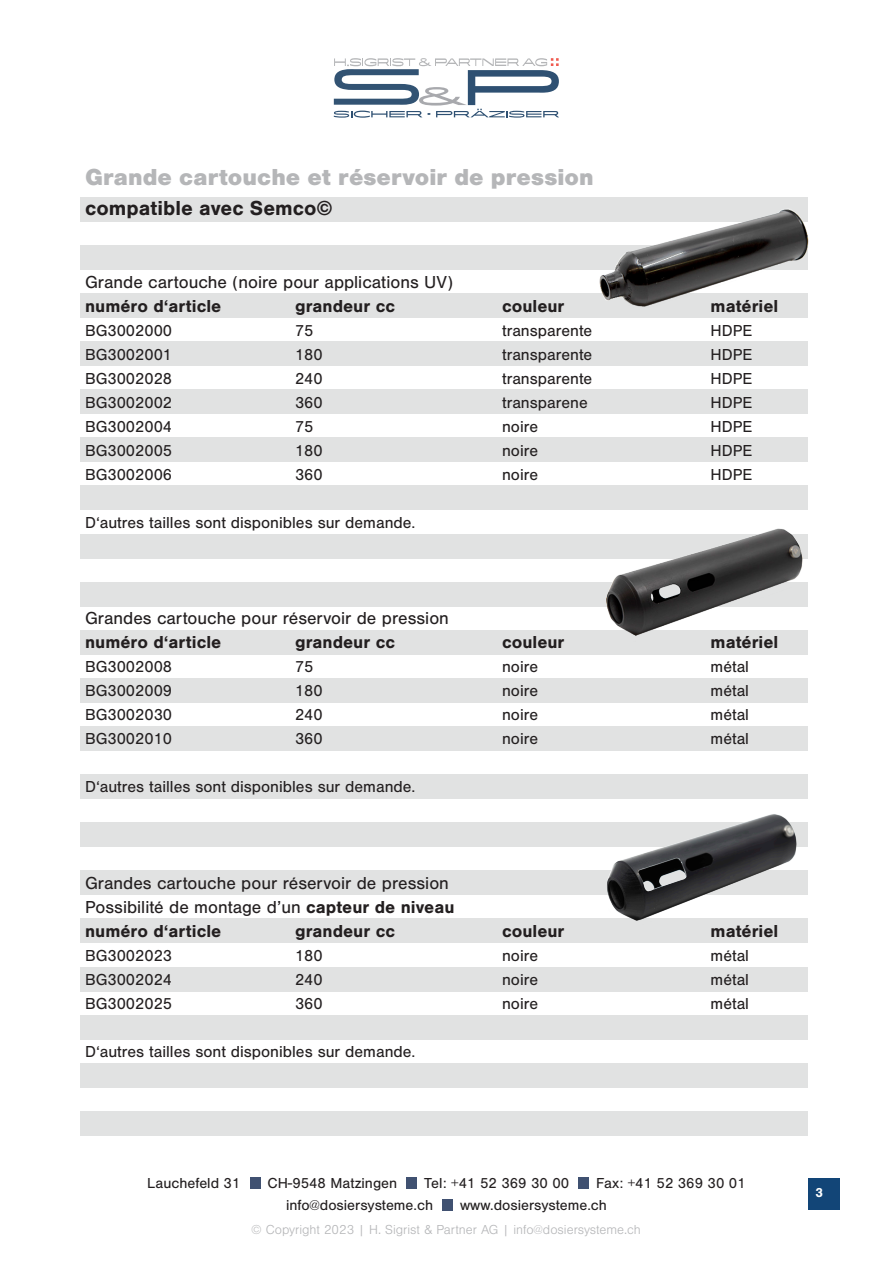
<style>
.page{position:relative;width:893px;height:1263px;background:#fff}
.page>*{position:absolute;margin:0;border:0;box-sizing:border-box;transform-origin:0 0}
.Titel_hell{font:900 24px "Nimbus San";color:#b5b6b8}
.Titel_hell-2{font:700 21px "Nimbus San";color:#231f20}
.t1{font:18px "Nimbus San";color:#231f20}
.t2{font:700 18px "Nimbus San";color:#231f20}
.t3{font:16.5px "Nimbus San";color:#231f20}
.t4{font:15px "Nimbus San";color:#231f20}
.t5{font:300 13.5px "Nimbus San";color:#b5b6b8}
.t6{font:700 13.5px "Nimbus San";color:#fff}
.s1{font-weight:700}
</style>
<div class="page">
<div style="left:808px;top:1178px;width:31px;height:31px;background:#124577"></div>
<div style="left:250px;top:1178px;width:10px;height:11px;background:#405171"></div>
<div style="left:406px;top:1178px;width:11px;height:11px;background:#405171"></div>
<div style="left:442px;top:1199px;width:11px;height:11px;background:#405171"></div>
<div style="left:578px;top:1178px;width:10px;height:11px;background:#405171"></div>
<svg style="left:334px;top:58px;width:225px;height:60px"></svg>
<div style="left:81px;top:293px;width:727px;height:24px;background:#e1e2e2"></div>
<div style="left:81px;top:197px;width:727px;height:24px;background:#e1e2e2"></div>
<div style="left:81px;top:341px;width:727px;height:25px;background:#e1e2e2"></div>
<div style="left:81px;top:245px;width:727px;height:24px;background:#e1e2e2"></div>
<div style="left:81px;top:390px;width:727px;height:24px;background:#e1e2e2"></div>
<div style="left:81px;top:438px;width:727px;height:24px;background:#e1e2e2"></div>
<div style="left:81px;top:486px;width:727px;height:24px;background:#e1e2e2"></div>
<div style="left:81px;top:534px;width:727px;height:24px;background:#e1e2e2"></div>
<div style="left:81px;top:582px;width:727px;height:24px;background:#e1e2e2"></div>
<div style="left:81px;top:630px;width:727px;height:24px;background:#e1e2e2"></div>
<div style="left:81px;top:678px;width:727px;height:24px;background:#e1e2e2"></div>
<div style="left:81px;top:726px;width:727px;height:24px;background:#e1e2e2"></div>
<div style="left:81px;top:774px;width:727px;height:25px;background:#e1e2e2"></div>
<div style="left:81px;top:823px;width:727px;height:24px;background:#e1e2e2"></div>
<div style="left:81px;top:871px;width:727px;height:24px;background:#e1e2e2"></div>
<div style="left:81px;top:919px;width:727px;height:24px;background:#e1e2e2"></div>
<div style="left:81px;top:967px;width:727px;height:24px;background:#e1e2e2"></div>
<div style="left:81px;top:1015px;width:727px;height:24px;background:#e1e2e2"></div>
<div style="left:81px;top:1063px;width:727px;height:24px;background:#e1e2e2"></div>
<div style="left:81px;top:1111px;width:727px;height:24px;background:#e1e2e2"></div>
<img style="left:593px;top:209px;width:216px;height:98px">
<img style="left:598px;top:528px;width:210px;height:108px">
<img style="left:598px;top:814px;width:210px;height:107px">
<p class="Titel_hell" style="left:85px;top:163px;width:510px">Grande cartouche et réservoir de pression</p>
<p class="Titel_hell-2" style="left:85px;top:196px;width:249px">compatible avec Semco©</p>
<p class="t1" style="left:85px;top:273px;width:369px">Grande cartouche (noire pour applications UV)</p>
<p class="t2" style="left:85px;top:296px;width:138px">numéro d‘article</p>
<p class="t2" style="left:295px;top:296px;width:101px">grandeur cc</p>
<p class="t2" style="left:502px;top:296px;width:64px">couleur</p>
<p class="t2" style="left:711px;top:296px;width:69px">matériel</p>
<p class="t3" style="left:85px;top:322px;width:89px">BG3002000</p>
<p class="t3" style="left:295px;top:322px;width:20px">75</p>
<p class="t3" style="left:502px;top:322px;width:92px">transparente</p>
<p class="t3" style="left:711px;top:322px;width:43px">HDPE</p>
<p class="t3" style="left:85px;top:346px;width:89px">BG3002001</p>
<p class="t3" style="left:295px;top:346px;width:29px">180</p>
<p class="t3" style="left:502px;top:346px;width:92px">transparente</p>
<p class="t3" style="left:711px;top:346px;width:43px">HDPE</p>
<p class="t3" style="left:85px;top:370px;width:89px">BG3002028</p>
<p class="t3" style="left:295px;top:370px;width:29px">240</p>
<p class="t3" style="left:502px;top:370px;width:92px">transparente</p>
<p class="t3" style="left:711px;top:370px;width:43px">HDPE</p>
<p class="t3" style="left:85px;top:394px;width:89px">BG3002002</p>
<p class="t3" style="left:295px;top:394px;width:29px">360</p>
<p class="t3" style="left:502px;top:394px;width:87px">transparene</p>
<p class="t3" style="left:711px;top:394px;width:43px">HDPE</p>
<p class="t3" style="left:85px;top:418px;width:89px">BG3002004</p>
<p class="t3" style="left:295px;top:418px;width:20px">75</p>
<p class="t3" style="left:502px;top:418px;width:38px">noire</p>
<p class="t3" style="left:711px;top:418px;width:43px">HDPE</p>
<p class="t3" style="left:85px;top:442px;width:89px">BG3002005</p>
<p class="t3" style="left:295px;top:442px;width:29px">180</p>
<p class="t3" style="left:502px;top:442px;width:38px">noire</p>
<p class="t3" style="left:711px;top:442px;width:43px">HDPE</p>
<p class="t3" style="left:85px;top:466px;width:89px">BG3002006</p>
<p class="t3" style="left:295px;top:466px;width:29px">360</p>
<p class="t3" style="left:502px;top:466px;width:38px">noire</p>
<p class="t3" style="left:711px;top:466px;width:43px">HDPE</p>
<p class="t3" style="left:85px;top:514px;width:332px">D‘autres tailles sont disponibles sur demande.</p>
<p class="t1" style="left:85px;top:609px;width:365px">Grandes cartouche pour réservoir de pression</p>
<p class="t2" style="left:85px;top:632px;width:138px">numéro d‘article</p>
<p class="t2" style="left:295px;top:632px;width:101px">grandeur cc</p>
<p class="t2" style="left:502px;top:632px;width:64px">couleur</p>
<p class="t2" style="left:711px;top:632px;width:69px">matériel</p>
<p class="t3" style="left:85px;top:658px;width:89px">BG3002008</p>
<p class="t3" style="left:295px;top:658px;width:20px">75</p>
<p class="t3" style="left:502px;top:658px;width:38px">noire</p>
<p class="t3" style="left:711px;top:658px;width:40px">métal</p>
<p class="t3" style="left:85px;top:682px;width:89px">BG3002009</p>
<p class="t3" style="left:295px;top:682px;width:29px">180</p>
<p class="t3" style="left:502px;top:682px;width:38px">noire</p>
<p class="t3" style="left:711px;top:682px;width:40px">métal</p>
<p class="t3" style="left:85px;top:706px;width:89px">BG3002030</p>
<p class="t3" style="left:295px;top:706px;width:29px">240</p>
<p class="t3" style="left:502px;top:706px;width:38px">noire</p>
<p class="t3" style="left:711px;top:706px;width:40px">métal</p>
<p class="t3" style="left:85px;top:730px;width:89px">BG3002010</p>
<p class="t3" style="left:295px;top:730px;width:29px">360</p>
<p class="t3" style="left:502px;top:730px;width:38px">noire</p>
<p class="t3" style="left:711px;top:730px;width:40px">métal</p>
<p class="t3" style="left:85px;top:778px;width:332px">D‘autres tailles sont disponibles sur demande.</p>
<p class="t1" style="left:85px;top:873px;width:365px">Grandes cartouche pour réservoir de pression</p>
<p class="t1" style="left:85px;top:897px;width:371px">Possibilité de montage d’un <span class="s1">capteur de niveau</span></p>
<p class="t2" style="left:85px;top:920px;width:138px">numéro d‘article</p>
<p class="t2" style="left:295px;top:920px;width:101px">grandeur cc</p>
<p class="t2" style="left:502px;top:920px;width:64px">couleur</p>
<p class="t2" style="left:711px;top:920px;width:69px">matériel</p>
<p class="t3" style="left:85px;top:946px;width:89px">BG3002023</p>
<p class="t3" style="left:295px;top:946px;width:29px">180</p>
<p class="t3" style="left:502px;top:946px;width:38px">noire</p>
<p class="t3" style="left:711px;top:946px;width:40px">métal</p>
<p class="t3" style="left:85px;top:970px;width:89px">BG3002024</p>
<p class="t3" style="left:295px;top:970px;width:29px">240</p>
<p class="t3" style="left:502px;top:970px;width:38px">noire</p>
<p class="t3" style="left:711px;top:970px;width:40px">métal</p>
<p class="t3" style="left:85px;top:994px;width:89px">BG3002025</p>
<p class="t3" style="left:295px;top:994px;width:29px">360</p>
<p class="t3" style="left:502px;top:994px;width:38px">noire</p>
<p class="t3" style="left:711px;top:994px;width:40px">métal</p>
<p class="t3" style="left:85px;top:1042px;width:332px">D‘autres tailles sont disponibles sur demande.</p>
<p class="t4" style="left:147px;top:1175px;width:95px">Lauchefeld 31</p>
<p class="t4" style="left:267px;top:1175px;width:131px">CH-9548 Matzingen</p>
<p class="t4" style="left:424px;top:1175px;width:146px">Tel: +41 52 369 30 00</p>
<p class="t4" style="left:596px;top:1175px;width:151px">Fax: +41 52 369 30 01</p>
<p class="t4" style="left:286px;top:1196px;width:149px">info@dosiersysteme.ch</p>
<p class="t4" style="left:460px;top:1196px;width:148px">www.dosiersysteme.ch</p>
<p class="t5" style="left:251px;top:1222px;width:391px">© Copyright 2023 | H. Sigrist &amp; Partner AG | info@dosiersysteme.ch</p>
<p class="t6" style="left:815px;top:1184px;width:9px">3</p>
</div>
